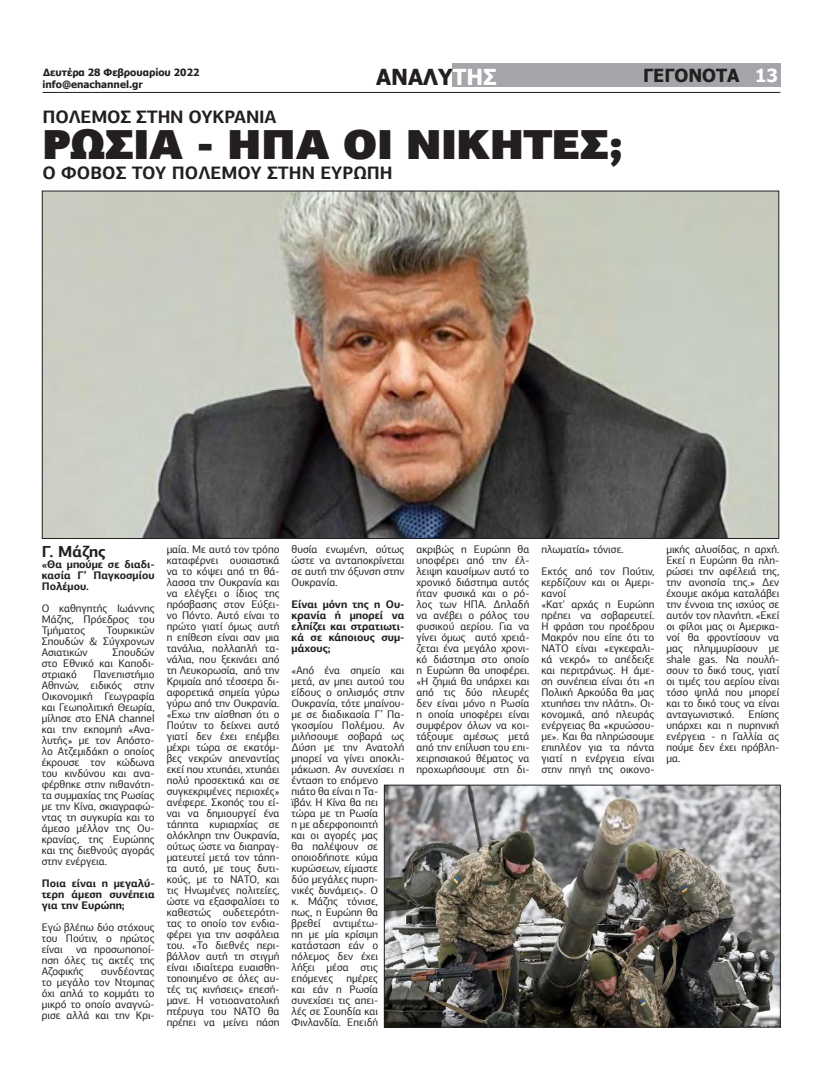
<style>
.page{position:relative;width:823px;height:1078px;background:#fff}
.page>*{position:absolute;margin:0;border:0;box-sizing:border-box;transform-origin:0 0}
.t1{font:900 42px "PF Agora Sans Pro";letter-spacing:-.01em;color:#231f20}
.t2{font:700 22px "Tahoma";color:#231f20}
.t3{font:700 18px "PF Agora Sans Pro";letter-spacing:-.01em;color:#231f20}
.t4{font:700 18px "Tahoma";color:#231f20}
.t5{font:700 18px "Tahoma";color:#fff}
.t6{font:700 16px "PF Agora Sans Pro";color:#231f20}
.t7{font:11px/11px "PF Agora Sans Pro";color:#231f20;text-align:justify}
.t8{font:700 11px/11px "PF Agora Sans Pro";color:#231f20;text-align:justify}
.t9{font:700 10px "Tahoma";color:#231f20}
.s1{color:#fdfdfd}
</style>
<div class="page">
<hr style="left:43px;top:92px;width:737px;height:1px;background:#231f20">
<div style="left:452px;top:64px;width:328px;height:23px;background:#a4a6a9"></div>
<img style="left:44px;top:192px;width:732px;height:345px">
<img style="left:385px;top:786px;width:393px;height:239px">
<div style="left:383px;top:784px;width:397px;height:243px;border:1px solid #231f20"></div>
<p class="t2" style="left:376px;top:61px;width:122px">ΑΝΑΛΥ<span class="s1">ΤΗΣ</span></p>
<p class="t4" style="left:642px;top:62px;width:98px">ΓΕΓΟΝΟΤΑ</p>
<p class="t5" style="left:754px;top:62px;width:24px">13</p>
<p class="t9" style="left:43px;top:66px;width:157px">Δευτέρα 28 Φεβρουαρίου 2022</p>
<p class="t9" style="left:43px;top:77px;width:102px">info@enachannel.gr</p>
<p class="t3" style="left:43px;top:105px;width:235px">ΠΌΛΕΜΟΣ ΣΤΗΝ ΟΥΚΡΑΝΊΑ</p>
<p class="t1" style="left:43px;top:116px;width:582px">ΡΩΣΙΑ - ΗΠΑ ΟΙ ΝΙΚΗΤΕΣ;</p>
<p class="t3" style="left:43px;top:161px;width:351px">Ο ΦΌΒΟΣ ΤΟΥ ΠΟΛΈΜΟΥ ΣΤΗΝ ΕΥΡΏΠΗ</p>
<p class="t6" style="left:42px;top:541px;width:65px">Γ. Μάζης</p>
<p class="t8" style="left:42px;top:558px;width:114px">«Θα μπούμε σε διαδι&shy;κασία Γ’ Παγκοσμίου Πολέμου.</p>
<p class="t7" style="left:42px;top:602px;width:114px">Ο καθηγητής Ιωάννης Μάζης, Πρόεδρος του Τμήματος</p>
<p class="t7" style="left:42px;top:624px;width:114px;text-indent:65px">Τουρκικών Σπουδών &amp; Σύγχρονων Ασιατικών</p>
<p class="t7" style="left:42px;top:646px;width:114px;text-indent:71px">Σπουδών στο Εθνικό και Καποδι&shy;στριακό</p>
<p class="t7" style="left:42px;top:668px;width:114px;text-indent:52px">Πανεπιστήμιο Αθηνών, ειδικός στην Οικονομική Γεωγραφία και Γεωπολιτική Θεωρία, μίλησε στο ENA channel και την εκπομπή «Ανα&shy;λυτής» με τον Απόστο&shy;λο Ατζεμιδάκη ο οποίος έκρουσε τον κώδωνα του κινδύνου και ανα&shy;φέρθηκε στην πιθανότη&shy;τα συμμαχίας της Ρωσίας με την Κίνα, σκιαγραφώ&shy;ντας τη συγκυρία και το άμεσο μέλλον της Ου&shy;κρανίας, της Ευρώπης και της διεθνούς αγοράς στην ενέργεια.</p>
<p class="t8" style="left:42px;top:877px;width:114px">Ποια είναι η μεγαλύ&shy;τερη άμεση συνέπεια για την Ευρώπη;</p>
<p class="t7" style="left:42px;top:921px;width:114px">Εγώ βλέπω δύο στόχους του Πούτιν, ο πρώτος είναι να προσωποποί&shy;ηση όλες τις ακτές της Αζοφικής</p>
<p class="t7" style="left:42px;top:965px;width:114px;text-indent:59px">συνδέοντας το μεγάλο τον Ντομπας όχι απλά το κομμάτι το μικρό το οποίο αναγνώ&shy;ρισε αλλά και την Κρι-</p>
<p class="t7" style="left:166px;top:543px;width:114px">μαία. Με αυτό τον τρόπο καταφέρνει ουσιαστικά να το κόψει από τη θά&shy;λασσα την Ουκρανία και να ελέγξει ο ίδιος της πρόσβασης στον Εύξει&shy;νο Πόντο. Αυτό είναι το πρώτο γιατί όμως αυτή η επίθεση είναι σαν μια τανάλια, πολλαπλή τα&shy;νάλια, που ξεκινάει από τη Λευκορωσία, από την Κριμαία από τέσσερα δι&shy;αφορετικά σημεία γύρω γύρω από την Ουκρανία. «Εχω την αίσθηση ότι ο Πούτιν το δείχνει αυτό γιατί δεν έχει επέμβει μέχρι τώρα σε εκατόμ&shy;βες νεκρών απεναντίας εκεί που χτυπάει, χτυπάει πολύ προσεκτικά και σε συγκεκριμένες περιοχές» ανέφερε. Σκοπός του εί&shy;ναι να δημιουργεί ένα τάπητα κυριαρχίας σε ολόκληρη την Ουκρανία, ούτως ώστε να διαπραγ&shy;ματευτεί μετά τον τάπη&shy;τα αυτό, με τους δυτι&shy;κούς, με το ΝΑΤΟ, και τις Ηνωμένες πολιτείες, ώστε να εξασφαλίσει το καθεστώς ουδετερότη&shy;τας το οποίο τον ενδια&shy;φέρει για την ασφάλεια του. «Το διεθνές περι&shy;βάλλον αυτή τη στιγμή είναι ιδιαίτερα ευαισθη&shy;τοποιημένο σε όλες αυ&shy;τές τις κινήσεις» επεσή&shy;μανε. Η νοτιοανατολική πτέρυγα του ΝΑΤΟ θα πρέπει να μείνει πάση</p>
<p class="t7" style="left:291px;top:543px;width:114px">θυσία ενωμένη, ούτως ώστε να ανταποκρίνεται σε αυτή την όξυνση στην Ουκρανία.</p>
<p class="t8" style="left:291px;top:598px;width:114px">Είναι μόνη της η Ου&shy;κρανία ή μπορεί να ελπίζει και στρατιωτι&shy;κά σε κάποιους συμ&shy;μάχους;</p>
<p class="t7" style="left:291px;top:664px;width:114px;text-align:left">«Από ένα σημείο και μετά, αν μπει αυτού του είδους ο οπλισμός στην<br>Ουκρανία, τότε μπαίνου&shy;με σε διαδικασία Γ’ Πα&shy;γκοσμίου Πολέμου. Αν μιλήσουμε σοβαρά ως<br>Δύση με την Ανατολή μπορεί να γίνει αποκλι&shy;μάκωση. Αν συνεχίσει η ένταση το επόμενο πιάτο θα είναι η Τα-<br>ϊβάν. Η Κίνα θα πει τώρα με τη Ρωσία<br>η με αδερφοποιητή<br>και οι αγορές μας<br>θα παλέψουν σε οποιοδήποτε κύμα κυρώσεων, είμαστε<br>δύο μεγάλες πυρη-<br>νικές δυνάμεις». Ο<br>κ. Μάζης τόνισε,<br>πως, η Ευρώπη θα βρεθεί αντιμέτω-<br>πη με μία κρίσιμη κατάσταση εάν ο πόλεμος δεν έχει<br>λήξει μέσα στις επόμενες ημέρες<br>και εάν η Ρωσία συνεχίσει τις απει-<br>λές σε Σουηδία και<br>Φινλανδία. Επειδή</p>
<p class="t7" style="left:416px;top:543px;width:114px">ακριβώς η Ευρώπη θα υποφέρει από την έλ&shy;λειψη καυσίμων αυτό το χρονικό διάστημα αυτός ήταν φυσικά και ο ρό&shy;λος των ΗΠΑ. Δηλαδή να ανέβει ο ρόλος του φυσικού αερίου. Για να γίνει όμως αυτό χρειά&shy;ζεται ένα μεγάλο χρονι&shy;κό διάστημα στο οποίο η Ευρώπη θα υποφέρει. «Η ζημιά θα υπάρχει και από τις δύο πλευρές δεν είναι μόνο η Ρωσία η οποία υποφέρει είναι συμφέρον όλων να κοι&shy;τάξουμε αμέσως μετά από την επίλυση του επι&shy;χειρησιακού θέματος να προχωρήσουμε στη δι-</p>
<p class="t7" style="left:541px;top:543px;width:84px">πλωματία» τόνισε.</p>
<p class="t7" style="left:541px;top:565px;width:114px">Εκτός από τον Πούτιν, κερδίζουν και οι Αμερι&shy;κανοί</p>
<p class="t7" style="left:541px;top:598px;width:114px">«Κατ' αρχάς η Ευρώπη πρέπει να σοβαρευτεί.<br>Η φράση του προέδρου Μακρόν που είπε ότι το ΝΑΤΟ είναι «εγκεφαλι&shy;κά νεκρό» το απέδειξε και περιτράνως. Η άμε&shy;ση συνέπεια είναι ότι «η Πολική Αρκούδα θα μας χτυπήσει την πλάτη». Οι&shy;κονομικά, από πλευράς ενέργειας θα «κρυώσου&shy;με». Και θα πληρώσουμε επιπλέον για τα πάντα γιατί η ενέργεια είναι στην πηγή της οικονο-</p>
<p class="t7" style="left:666px;top:543px;width:114px">μικής αλυσίδας, η αρχή.<br>Εκεί η Ευρώπη θα πλη&shy;ρώσει την αφέλειά της, την ανοησία της.» Δεν έχουμε ακόμα καταλάβει την έννοια της ισχύος σε αυτόν τον πλανήτη. «Εκεί οι φίλοι μας οι Αμερικα&shy;νοί θα φροντίσουν να μας πλημμυρίσουν με shale gas. Να πουλή&shy;σουν το δικό τους, γιατί οι τιμές του αερίου είναι τόσο ψηλά που μπορεί και το δικό τους να είναι ανταγωνιστικό.</p>
<p class="t7" style="left:666px;top:708px;width:114px;text-indent:82px">Επίσης υπάρχει και η πυρηνική ενέργεια - η Γαλλία ας πούμε δεν έχει πρόβλη&shy;μα.</p>
</div>
